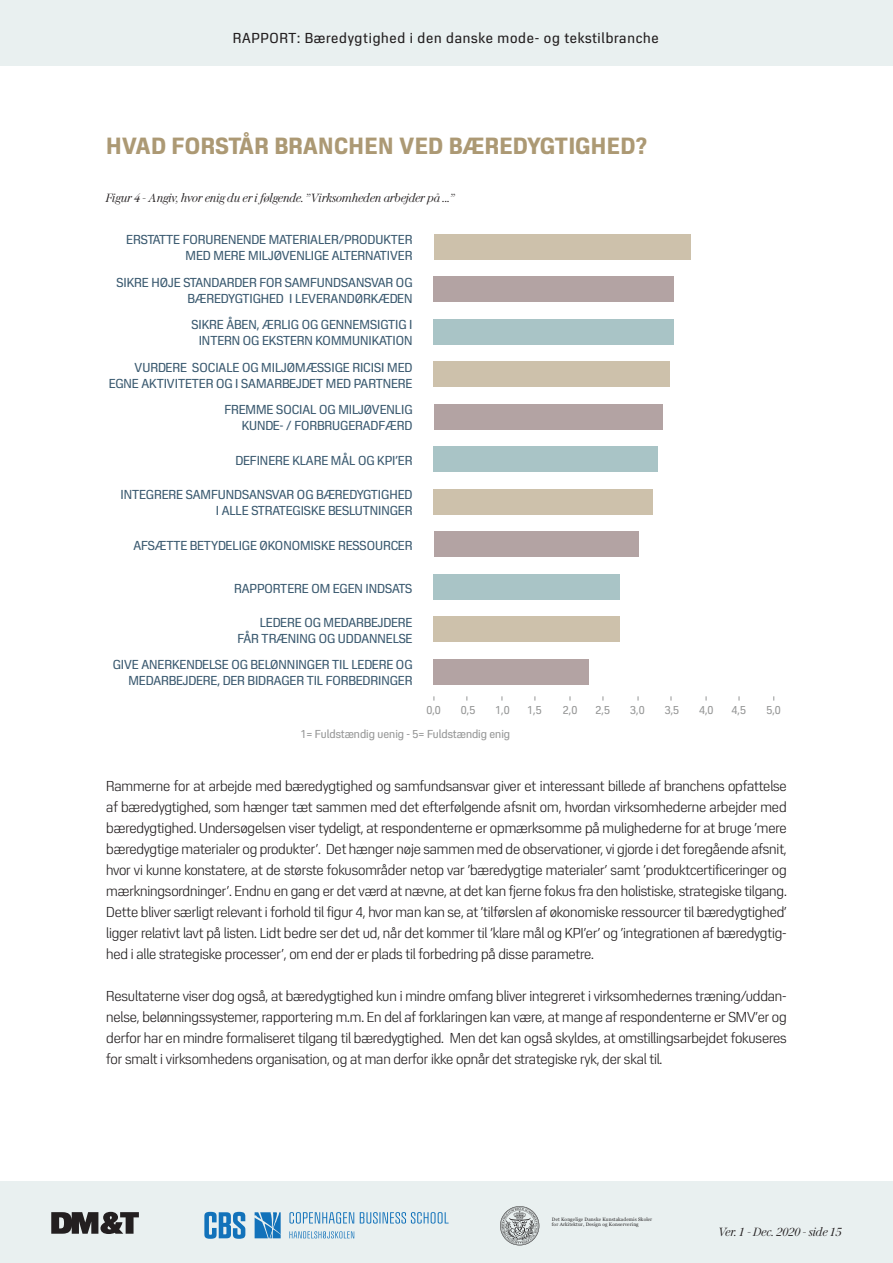
<style>
.page{position:relative;width:893px;height:1263px;background:#fff}
.page>*{position:absolute;margin:0;border:0;box-sizing:border-box;transform-origin:0 0}
.t1{font:700 24px "JP Special Sans";letter-spacing:.02em;color:#ac9974}
.t2{font:300 15px/21px "JP Special Sans";letter-spacing:-.01em;color:#231f20;text-align:justify}
.t3{font:15px "JP Special Sans";letter-spacing:.05em;color:#231f20}
.t4{font:13.5px/16.2px "JP Special Sans";color:#3b5a70;text-align:right}
.t5{font:italic 12px "Venti Quattro";color:#231f20}
.t6{font:12px "JP Special Sans";color:#969797}
.t7{font:4.8px/5.8px "Georgia";letter-spacing:.02em;color:#2a2829}
</style>
<div class="page">
<div style="left:0;top:0;width:893px;height:66px;background:#e9f0f0"></div>
<div style="left:0;top:1181px;width:893px;height:82px;background:#e9f0f0"></div>
<svg style="left:51px;top:1212px;width:88px;height:22px"></svg>
<svg style="left:204px;top:1212px;width:41px;height:27px"></svg>
<svg style="left:289px;top:1212px;width:65px;height:11px"></svg>
<svg style="left:360px;top:1212px;width:89px;height:11px"></svg>
<svg style="left:255px;top:1212px;width:26px;height:26px"></svg>
<svg style="left:289px;top:1231px;width:65px;height:7px"></svg>
<svg style="left:500px;top:1206px;width:39px;height:39px"></svg>
<div style="left:434px;top:234px;width:256px;height:25px;background:#cdc1ab"></div>
<div style="left:434px;top:276px;width:240px;height:26px;background:#b3a3a3"></div>
<div style="left:434px;top:319px;width:240px;height:25px;background:#a9c4c6"></div>
<div style="left:434px;top:361px;width:236px;height:26px;background:#cdc1ab"></div>
<div style="left:434px;top:404px;width:228px;height:25px;background:#b3a3a3"></div>
<div style="left:434px;top:446px;width:224px;height:26px;background:#a9c4c6"></div>
<div style="left:434px;top:489px;width:219px;height:25px;background:#cdc1ab"></div>
<div style="left:434px;top:531px;width:204px;height:26px;background:#b3a3a3"></div>
<div style="left:434px;top:574px;width:186px;height:26px;background:#a9c4c6"></div>
<div style="left:434px;top:617px;width:186px;height:25px;background:#cdc1ab"></div>
<div style="left:434px;top:659px;width:155px;height:26px;background:#b3a3a3"></div>
<p class="t3" style="left:233px;top:29px;width:427px">RAPPORT: Bæredygtighed i den danske mode- og tekstilbranche</p>
<p class="t1" style="left:106px;top:132px;width:543px">HVAD FORSTÅR BRANCHEN VED BÆREDYGTIGHED?</p>
<p class="t5" style="left:106px;top:190px;width:350px">Figur 4 - Angiv, hvor enig du er i følgende. ”Virksomheden arbejder på ...”</p>
<p class="t4" style="left:126px;top:231px;width:288px">ERSTATTE FORURENENDE MATERIALER/PRODUKTER</p>
<p class="t4" style="left:186px;top:247px;width:228px">MED MERE MILJØVENLIGE ALTERNATIVER</p>
<p class="t4" style="left:116px;top:274px;width:298px">SIKRE HØJE STANDARDER FOR SAMFUNDSANSVAR OG<br>BÆREDYGTIGHED I LEVERANDØRKÆDEN</p>
<p class="t4" style="left:191px;top:316px;width:222px">SIKRE ÅBEN, ÆRLIG OG GENNEMSIGTIG I</p>
<p class="t4" style="left:199px;top:332px;width:215px">INTERN OG EKSTERN KOMMUNIKATION</p>
<p class="t4" style="left:135px;top:359px;width:279px">VURDERE SOCIALE OG MILJØMÆSSIGE RICISI MED</p>
<p class="t4" style="left:109px;top:375px;width:305px">EGNE AKTIVITETER OG I SAMARBEJDET MED PARTNERE</p>
<p class="t4" style="left:224px;top:401px;width:190px">FREMME SOCIAL OG MILJØVENLIG</p>
<p class="t4" style="left:242px;top:417px;width:172px">KUNDE- / FORBRUGERADFÆRD</p>
<p class="t4" style="left:236px;top:452px;width:178px">DEFINERE KLARE MÅL OG KPI’ER</p>
<p class="t4" style="left:121px;top:486px;width:293px">INTEGRERE SAMFUNDSANSVAR OG BÆREDYGTIGHED</p>
<p class="t4" style="left:216px;top:502px;width:198px">I ALLE STRATEGISKE BESLUTNINGER</p>
<p class="t4" style="left:133px;top:537px;width:281px">AFSÆTTE BETYDELIGE ØKONOMISKE RESSOURCER</p>
<p class="t4" style="left:234px;top:580px;width:180px">RAPPORTERE OM EGEN INDSATS</p>
<p class="t4" style="left:260px;top:614px;width:154px">LEDERE OG MEDARBEJDERE</p>
<p class="t4" style="left:237px;top:630px;width:176px">FÅR TRÆNING OG UDDANNELSE</p>
<p class="t4" style="left:113px;top:656px;width:301px">GIVE ANERKENDELSE OG BELØNNINGER TIL LEDERE OG</p>
<p class="t4" style="left:128px;top:672px;width:286px">MEDARBEJDERE, DER BIDRAGER TIL FORBEDRINGER</p>
<p class="t6" style="left:426px;top:703px;width:16px">0,0</p>
<p class="t6" style="left:461px;top:703px;width:16px">0,5</p>
<p class="t6" style="left:495px;top:703px;width:16px">1,0</p>
<p class="t6" style="left:527px;top:703px;width:16px">1,5</p>
<p class="t6" style="left:563px;top:703px;width:16px">2,0</p>
<p class="t6" style="left:595px;top:703px;width:16px">2,5</p>
<p class="t6" style="left:630px;top:703px;width:16px">3,0</p>
<p class="t6" style="left:665px;top:703px;width:16px">3,5</p>
<p class="t6" style="left:699px;top:703px;width:16px">4,0</p>
<p class="t6" style="left:732px;top:703px;width:16px">4,5</p>
<p class="t6" style="left:766px;top:703px;width:16px">5,0</p>
<p class="t6" style="left:301px;top:727px;width:211px">1= Fuldstændig uenig - 5= Fuldstændig enig</p>
<p class="t2" style="left:106px;top:775px;width:682px">Rammerne for at arbejde med bæredygtighed og samfundsansvar giver et interessant billede af branchens opfattelse af bæredygtighed, som hænger tæt sammen med det efterfølgende afsnit om, hvordan virksomhederne arbejder med bæredygtighed. Undersøgelsen viser tydeligt, at respondenterne er opmærksomme på mulighederne for at bruge ’mere bæredygtige materialer og produkter’. Det hænger nøje sammen med de observationer, vi gjorde i det foregående afsnit, hvor vi kunne konstatere, at de største fokusområder netop var ’bæredygtige materialer’ samt ’produktcertificeringer og mærkningsordninger’. Endnu en gang er det værd at nævne, at det kan fjerne fokus fra den holistiske, strategiske tilgang.<br>Dette bliver særligt relevant i forhold til figur 4, hvor man kan se, at ’tilførslen af økonomiske ressourcer til bæredygtighed’ ligger relativt lavt på listen. Lidt bedre ser det ud, når det kommer til ’klare mål og KPI’er’ og ’integrationen af bæredygtig&shy;hed i alle strategiske processer’, om end der er plads til forbedring på disse parametre.</p>
<p class="t2" style="left:106px;top:985px;width:682px">Resultaterne viser dog også, at bæredygtighed kun i mindre omfang bliver integreret i virksomhedernes træning/uddan&shy;nelse, belønningssystemer, rapportering m.m. En del af forklaringen kan være, at mange af respondenterne er SMV’er og derfor har en mindre formaliseret tilgang til bæredygtighed. Men det kan også skyldes, at omstillingsarbejdet fokuseres for smalt i virksomhedens organisation, og at man derfor ikke opnår det strategiske ryk, der skal til.</p>
<p class="t7" style="left:552px;top:1216px;width:102px">Det Kongelige Danske Kunstakademis Skoler for Arkitektur, Design og Konservering</p>
<p class="t5" style="left:718px;top:1224px;width:125px">Ver. 1 - Dec. 2020 - side 15</p>
</div>
